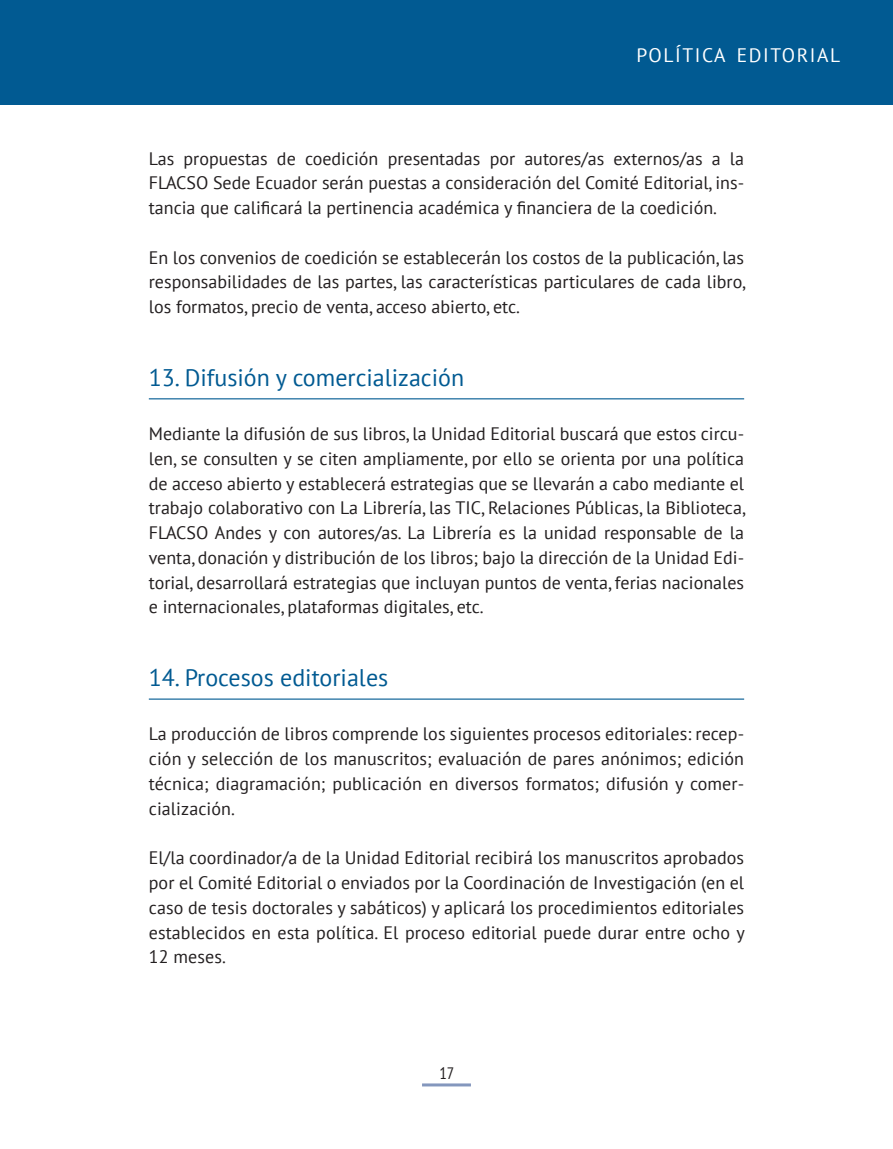
<style>
.page{position:relative;width:893px;height:1149px;background:#fff}
.page>*{position:absolute;margin:0;border:0;box-sizing:border-box;transform-origin:0 0}
.Títulos{font:24px "PT Sans";color:#015a92}
.t1{font:19.5px "PT Sans";letter-spacing:.08em;color:#fff}
.Texto_principal{font:18px/24.8px "PT Sans";color:#231f20;text-align:justify}
.t2{font:condensed 16.5px "PT Sans";color:#231f20}
</style>
<div class="page">
<div style="left:0;top:0;width:893px;height:104px;background:#015a92"></div>
<hr style="left:422px;top:1083px;width:49px;height:3px;background:#8497bd">
<hr style="left:149px;top:398px;width:595px;height:1px;background:#015a92">
<hr style="left:149px;top:698px;width:595px;height:1px;background:#015a92">
<p class="t1" style="left:636px;top:42px;width:205px">POLÍTICA EDITORIAL</p>
<p class="Texto_principal" style="left:149px;top:145px;width:597px">Las propuestas de coedición presentadas por autores/as externos/as a la FLACSO Sede Ecuador serán puestas a consideración del Comité Editorial, ins&shy;tancia que calificará la pertinencia académica y financiera de la coedición.</p>
<p class="Texto_principal" style="left:149px;top:244px;width:598px">En los convenios de coedición se establecerán los costos de la publicación, las responsabilidades de las partes, las características particulares de cada libro, los formatos, precio de venta, acceso abierto, etc.</p>
<p class="Títulos" style="left:149px;top:361px;width:317px">13. Difusión y comercialización</p>
<p class="Texto_principal" style="left:149px;top:421px;width:598px">Mediante la difusión de sus libros, la Unidad Editorial buscará que estos circu&shy;len, se consulten y se citen ampliamente, por ello se orienta por una política de acceso abierto y establecerá estrategias que se llevarán a cabo mediante el trabajo colaborativo con La Librería, las TIC, Relaciones Públicas, la Biblioteca, FLACSO Andes y con autores/as. La Librería es la unidad responsable de la venta, donación y distribución de los libros; bajo la dirección de la Unidad Edi&shy;torial, desarrollará estrategias que incluyan puntos de venta, ferias nacionales e internacionales, plataformas digitales, etc.</p>
<p class="Títulos" style="left:149px;top:661px;width:241px">14. Procesos editoriales</p>
<p class="Texto_principal" style="left:149px;top:721px;width:597px">La producción de libros comprende los siguientes procesos editoriales: recep&shy;ción y selección de los manuscritos; evaluación de pares anónimos; edición técnica; diagramación; publicación en diversos formatos; difusión y comer&shy;cialización.</p>
<p class="Texto_principal" style="left:149px;top:844px;width:597px">El/la coordinador/a de la Unidad Editorial recibirá los manuscritos aprobados por el Comité Editorial o enviados por la Coordinación de Investigación (en el caso de tesis doctorales y sabáticos) y aplicará los procedimientos editoriales establecidos en esta política. El proceso editorial puede durar entre ocho y 12 meses.</p>
<p class="t2" style="left:439px;top:1062px;width:16px">17</p>
</div>
